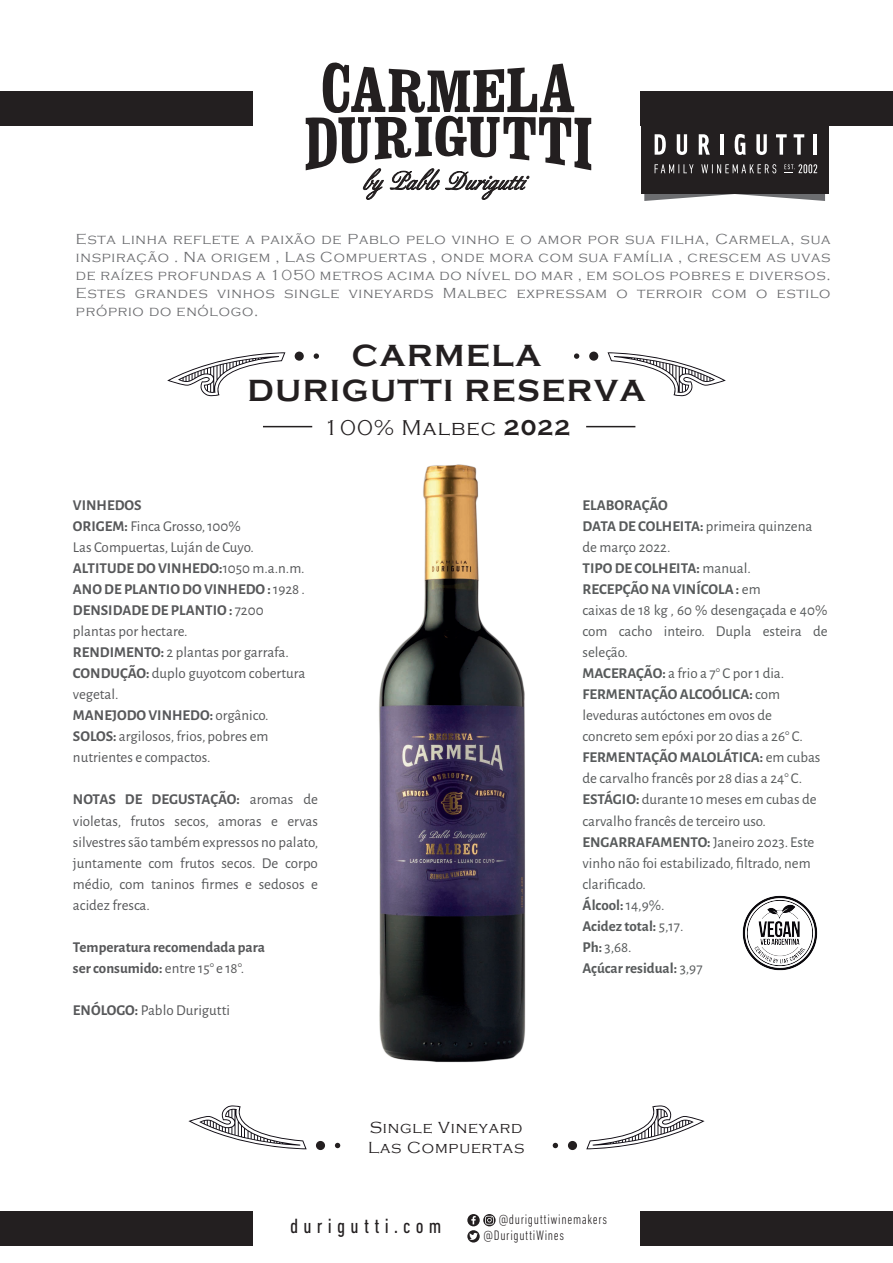
<style>
.page{position:relative;width:893px;height:1263px;background:#fff}
.page>*{position:absolute;margin:0;border:0;box-sizing:border-box;transform-origin:0 0}
.t1{font:700 31.5px/34.5px "Copperplate Gothic";letter-spacing:.05em;color:#231f20;text-align:center}
.t2{font:300 22.05px "Copperplate Gothic";letter-spacing:.05em;color:#231f20}
.t3{font:condensed 21px "DIN Next LT Pro";letter-spacing:.25em;color:#231f20}
.t4{font:300 16.5px/19.8px "Copperplate Gothic";letter-spacing:.05em;color:#231f20}
.t5{font:15px/21px "Alegreya Sans";color:#575a5b}
.t6{font:15px/21px "Alegreya Sans";color:#57585a}
.t7{font:300 15px/18px "Copperplate Gothic";letter-spacing:.05em;color:#6c6d70;text-align:justify}
.t8{font:700 15px/21px "Alegreya Sans";color:#57585a}
.t9{font:300 condensed 13.95px/16.2px "DIN Next LT Pro";letter-spacing:.045em;color:#231f20}
.s1{font-weight:700}
.s2{font-weight:400}
</style>
<div class="page">
<div style="left:0;top:92px;width:252px;height:34px;background:#231f20"></div>
<div style="left:641px;top:92px;width:252px;height:34px;background:#231f20"></div>
<div style="left:0;top:1211px;width:252px;height:35px;background:#231f20"></div>
<div style="left:641px;top:1211px;width:252px;height:35px;background:#231f20"></div>
<svg style="left:467px;top:1214px;width:29px;height:28px"></svg>
<svg style="left:644px;top:193px;width:181px;height:8px"></svg>
<div style="left:641px;top:110px;width:187px;height:83px;background:#231f20"></div>
<svg style="left:776px;top:134px;width:11px;height:21px"></svg>
<hr style="left:814px;top:134px;width:3px;height:21px;background:#fff">
<svg style="left:756px;top:134px;width:11px;height:21px"></svg>
<svg style="left:794px;top:134px;width:10px;height:21px"></svg>
<svg style="left:699px;top:134px;width:11px;height:21px"></svg>
<svg style="left:735px;top:134px;width:11px;height:21px"></svg>
<svg style="left:677px;top:134px;width:10px;height:21px"></svg>
<hr style="left:720px;top:134px;width:4px;height:21px;background:#fff">
<svg style="left:655px;top:134px;width:11px;height:21px"></svg>
<svg style="left:655px;top:164px;width:38px;height:9px"></svg>
<svg style="left:701px;top:164px;width:75px;height:9px"></svg>
<svg style="left:784px;top:164px;width:33px;height:10px"></svg>
<img style="left:379px;top:464px;width:147px;height:599px">
<svg style="left:167px;top:352px;width:118px;height:44px"></svg>
<div style="left:295px;top:352px;width:9px;height:9px;background:#231f20;border-radius:50%"></div>
<svg style="left:314px;top:353px;width:5px;height:6px"></svg>
<svg style="left:608px;top:352px;width:118px;height:44px"></svg>
<div style="left:589px;top:352px;width:9px;height:9px;background:#231f20;border-radius:50%"></div>
<svg style="left:574px;top:353px;width:5px;height:6px"></svg>
<svg style="left:586px;top:1105px;width:119px;height:44px"></svg>
<div style="left:568px;top:1141px;width:9px;height:9px;background:#231f20;border-radius:50%"></div>
<svg style="left:553px;top:1143px;width:5px;height:5px"></svg>
<svg style="left:188px;top:1105px;width:119px;height:44px"></svg>
<div style="left:316px;top:1141px;width:9px;height:9px;background:#231f20;border-radius:50%"></div>
<svg style="left:335px;top:1143px;width:5px;height:5px"></svg>
<hr style="left:263px;top:426px;width:49px;height:1px;background:#231f20">
<hr style="left:586px;top:426px;width:49px;height:1px;background:#231f20">
<svg style="left:306px;top:62px;width:285px;height:138px"></svg>
<img style="left:742px;top:895px;width:76px;height:76px">
<p class="t7" style="left:76px;top:231px;width:756px">Esta linha reflete a paixão de Pablo pelo vinho e o amor por sua filha, Carmela, sua inspiração . Na origem , Las Compuertas , onde mora com sua família , crescem as uvas de raízes profundas a 1050 metros acima do nível do mar , em solos pobres e diversos.<br>Estes grandes vinhos single vineyards Malbec expressam o terroir com o estilo próprio do enólogo.</p>
<h1 class="t1" style="left:248px;top:339px;width:399px">CARMELA<br>DURIGUTTI RESERVA</h1>
<h2 class="t2" style="left:323px;top:416px;width:249px">100% Malbec <span class="s1">2022</span></h2>
<p class="t6" style="left:73px;top:494px;width:234px"><span class="s1">VINHEDOS<br>ORIGEM:</span> Finca Grosso, 100%<br>Las Compuertas, Luján de Cuyo.<br><span class="s1">ALTITUDE DO VINHEDO:</span>1050 m.a.n.m.<br><span class="s1">ANO DE PLANTIO DO VINHEDO :</span> 1928 .<br><span class="s1">DENSIDADE DE PLANTIO :</span> 7200 plantas por hectare.<br><span class="s1">RENDIMENTO:</span> 2 plantas por garrafa.<br><span class="s1">CONDUÇÃO:</span> duplo guyotcom cobertura vegetal.<br><span class="s1">MANEJODO VINHEDO:</span> orgânico.<br><span class="s1">SOLOS:</span> argilosos, frios, pobres em nutrientes e compactos.</p>
<p class="t6" style="left:73px;top:788px;width:247px;text-align:justify"><span class="s1">NOTAS DE DEGUSTAÇÃO:</span> aromas de violetas, frutos secos, amoras e ervas silvestres são também expressos no palato, juntamente com frutos secos. De corpo médio, com taninos firmes e sedosos e acidez fresca.</p>
<p class="t8" style="left:73px;top:935px;width:194px">Temperatura recomendada para ser consumido: <span class="s2">entre 15° e 18°.</span></p>
<p class="t6" style="left:73px;top:998px;width:159px"><span class="s1">ENÓLOGO:</span> Pablo Durigutti</p>
<p class="t5" style="left:582px;top:494px;width:246px"><span class="s1">ELABORAÇÃO<br>DATA DE COLHEITA:</span> primeira quinzena de março 2022.<br><span class="s1">TIPO DE COLHEITA:</span> manual.<br><span class="s1">RECEPÇÃO NA VINÍCOLA :</span> em<br>caixas de 18 kg , 60 % desengaçada e 40% com cacho inteiro. Dupla esteira de seleção.<br><span class="s1">MACERAÇÃO:</span> a frio a 7° C por 1 dia.<br><span class="s1">FERMENTAÇÃO ALCOÓLICA:</span> com leveduras autóctones em ovos de<br>concreto sem epóxi por 20 dias a 26° C.<br><span class="s1">FERMENTAÇÃO MALOLÁTICA:</span> em cubas de carvalho francês por 28 dias a 24° C.<br><span class="s1">ESTÁGIO:</span> durante 10 meses em cubas de carvalho francês de terceiro uso.<br><span class="s1">ENGARRAFAMENTO:</span> Janeiro 2023. Este vinho não foi estabilizado, filtrado, nem clarificado.<br><span class="s1">Álcool:</span> 14,9%.<br><span class="s1">Acidez total:</span> 5,17.<br><span class="s1">Ph:</span> 3,68.<br><span class="s1">Açúcar residual:</span> 3,97</p>
<p class="t4" style="left:368px;top:1118px;width:158px">Single Vineyard<br>Las Compuertas</p>
<h3 class="t3" style="left:290px;top:1214px;width:153px">durigutti.com</h3>
<p class="t9" style="left:484px;top:1211px;width:125px;text-indent:15px">@duriguttiwinemakers @DuriguttiWines</p>
</div>
